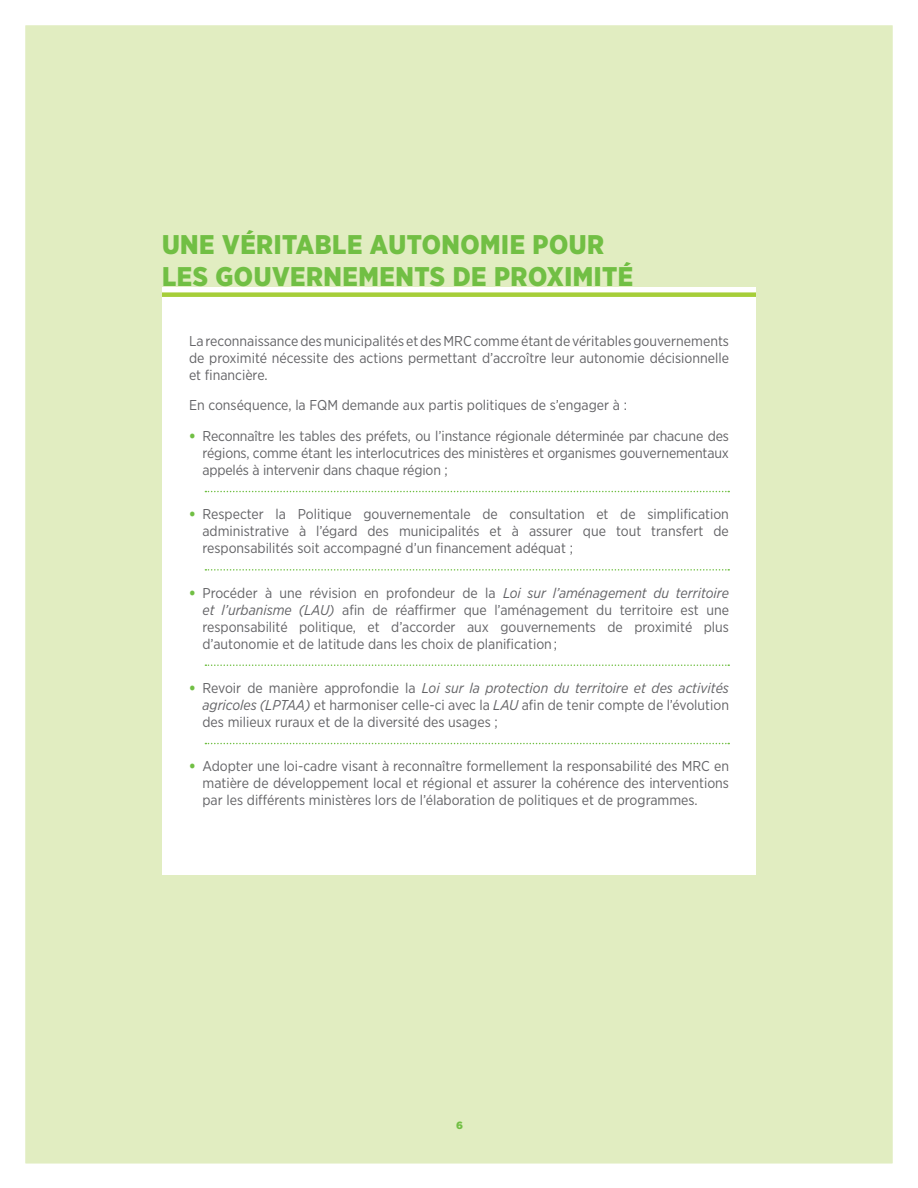
<style>
.page{position:relative;width:918px;height:1188px;background:#fff}
.page>*{position:absolute;margin:0;border:0;box-sizing:border-box;transform-origin:0 0}
.t1{font:900 27px/31.5px "Gotham Narrow";letter-spacing:.02em;color:#71bf44}
.t2{font:14.25px/17.1px "Gotham Narrow";color:#636366;text-align:justify}
.t3{font:900 10.5px "Gotham";color:#71bf44}
.s1{font-weight:900;color:#71bf44}
.s2{font-style:italic}
</style>
<div class="page">
<div style="left:15px;top:13px;width:888px;height:1163px;background:#e1edc1"></div>
<div style="left:0;top:0;width:918px;height:1188px;border:25px solid #fff"></div>
<div style="left:162px;top:287px;width:594px;height:588px;background:#fff"></div>
<svg style="left:205px;top:491px;width:524px;height:1px"></svg>
<svg style="left:205px;top:569px;width:524px;height:2px"></svg>
<svg style="left:205px;top:664px;width:524px;height:2px"></svg>
<svg style="left:205px;top:743px;width:524px;height:1px"></svg>
<div style="left:162px;top:292px;width:594px;height:5px;background:#a6ce39"></div>
<h1 class="t1" style="left:162px;top:229px;width:473px">UNE VÉRITABLE AUTONOMIE POUR<br>LES GOUVERNEMENTS DE PROXIMITÉ</h1>
<p class="t2" style="left:189px;top:332px;width:542px">La reconnaissance des municipalités et des MRC comme étant de véritables gouvernements de proximité nécessite des actions permettant d’accroître leur autonomie décisionnelle et financière.</p>
<p class="t2" style="left:189px;top:397px;width:439px">En conséquence, la FQM demande aux partis politiques de s’engager à :</p>
<p class="t2" style="left:202px;top:427px;width:528px;text-indent:-13px"><span class="s1">•</span> Reconnaître les tables des préfets, ou l’instance régionale déterminée par chacune des régions, comme étant les interlocutrices des ministères et organismes gouvernementaux appelés à intervenir dans chaque région ;</p>
<p class="t2" style="left:202px;top:505px;width:528px;text-indent:-13px"><span class="s1">•</span> Respecter la Politique gouvernementale de consultation et de simplification administrative à l’égard des municipalités et à assurer que tout transfert de responsabilités soit accompagné d’un financement adéquat ;</p>
<p class="t2" style="left:202px;top:584px;width:528px;text-indent:-13px"><span class="s1">•</span> Procéder à une révision en profondeur de la <span class="s2">Loi sur l’aménagement du territoire et l’urbanisme (LAU)</span> afin de réaffirmer que l’aménagement du territoire est une responsabilité politique, et d’accorder aux gouvernements de proximité plus d’autonomie et de latitude dans les choix de planification ;</p>
<p class="t2" style="left:202px;top:679px;width:528px;text-indent:-13px"><span class="s1">•</span> Revoir de manière approfondie la <span class="s2">Loi sur la protection du territoire et des activités agricoles (LPTAA)</span> et harmoniser celle-ci avec la <span class="s2">LAU</span> afin de tenir compte de l’évolution des milieux ruraux et de la diversité des usages ;</p>
<p class="t2" style="left:202px;top:757px;width:528px;text-indent:-13px"><span class="s1">•</span> Adopter une loi-cadre visant à reconnaître formellement la responsabilité des MRC en matière de développement local et régional et assurer la cohérence des interventions par les différents ministères lors de l’élaboration de politiques et de programmes.</p>
<p class="t3" style="left:456px;top:1119px;width:8px">6</p>
</div>
